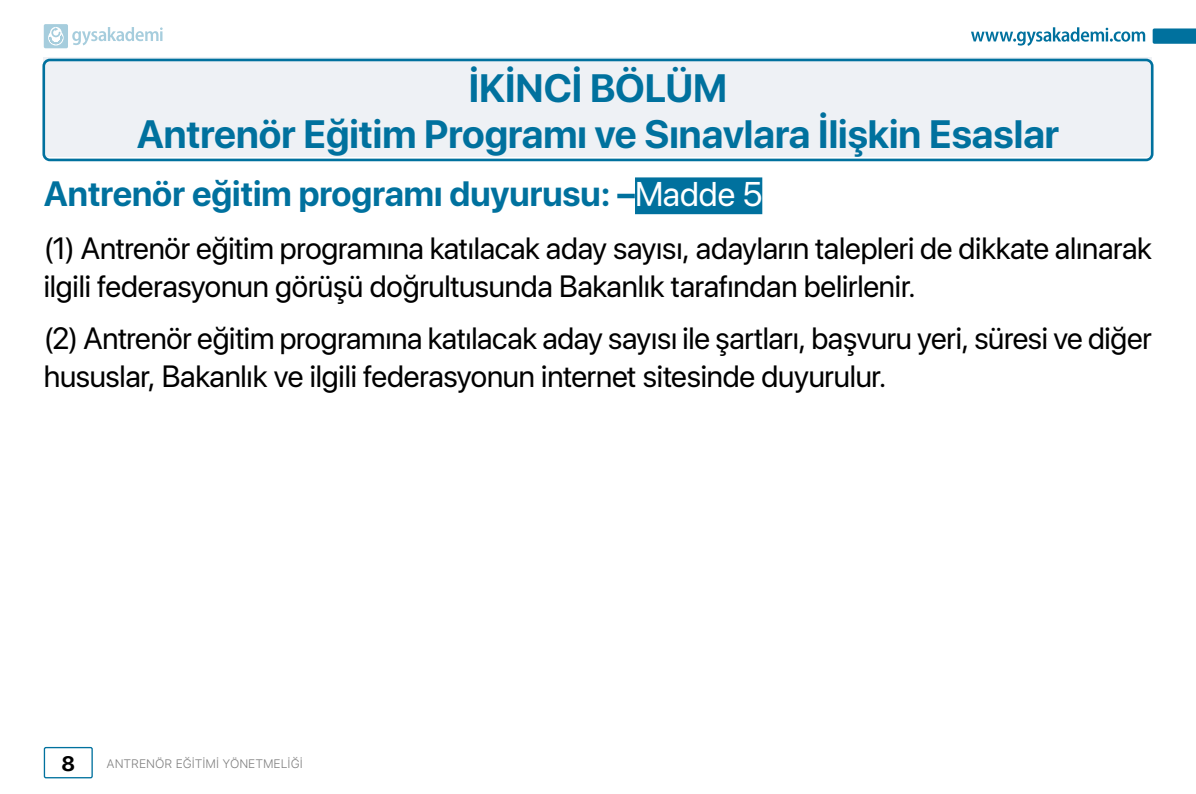
<style>
.page{position:relative;width:1196px;height:794px;background:#fff}
.page>*{position:absolute;margin:0;border:0;box-sizing:border-box;transform-origin:0 0}
.t1{font:700 39.38px/45.5px "SF Pro Display";color:#00719e;text-align:center}
.t2{font:700 35px "SF Pro Display";color:#00719e}
.t3{font:30.62px/37.6px "SF Pro Display";letter-spacing:-.005em;color:#000}
.t4{font:700 20.82px "SF Pro Display";color:#000}
.t5{font:300 12.25px "SF Pro Text";color:#808080}
.s1{font-weight:400;font-size:34.12px;color:#fff}
</style>
<div class="page">
<div style="left:44px;top:57px;width:1108px;height:100px;background:#eef1f5"></div>
<div style="left:42px;top:59px;width:1111px;height:102px;border:3px solid #00719e;border-radius:6px"></div>
<div style="left:635px;top:177px;width:127px;height:37px;background:#00719e"></div>
<div style="left:44px;top:747px;width:49px;height:31px;border:1px solid #00719e;border-radius:2px"></div>
<svg style="left:971px;top:27px;width:173px;height:19px"></svg>
<svg style="left:1152px;top:28px;width:43px;height:16px"></svg>
<svg style="left:44px;top:24px;width:119px;height:24px"></svg>
<p class="t1" style="left:137px;top:66px;width:923px">İKİNCİ BÖLÜM<br>Antrenör Eğitim Programı ve Sınavlara İlişkin Esaslar</p>
<p class="t2" style="left:44px;top:174px;width:720px">Antrenör eğitim programı duyurusu: –<span class="s1">Madde 5</span></p>
<p class="t3" style="left:44px;top:229px;width:1109px">(1) Antrenör eğitim programına katılacak aday sayısı, adayların talepleri de dikkate alınarak ilgili federasyonun görüşü doğrultusunda Bakanlık tarafından belirlenir.</p>
<p class="t3" style="left:44px;top:319px;width:1109px">(2) Antrenör eğitim programına katılacak aday sayısı ile şartları, başvuru yeri, süresi ve diğer hususlar, Bakanlık ve ilgili federasyonun internet sitesinde duyurulur.</p>
<p class="t4" style="left:61px;top:751px;width:15px">8</p>
<p class="t5" style="left:106px;top:755px;width:198px">ANTRENÖR EĞİTİMİ YÖNETMELİĞİ</p>
</div>
